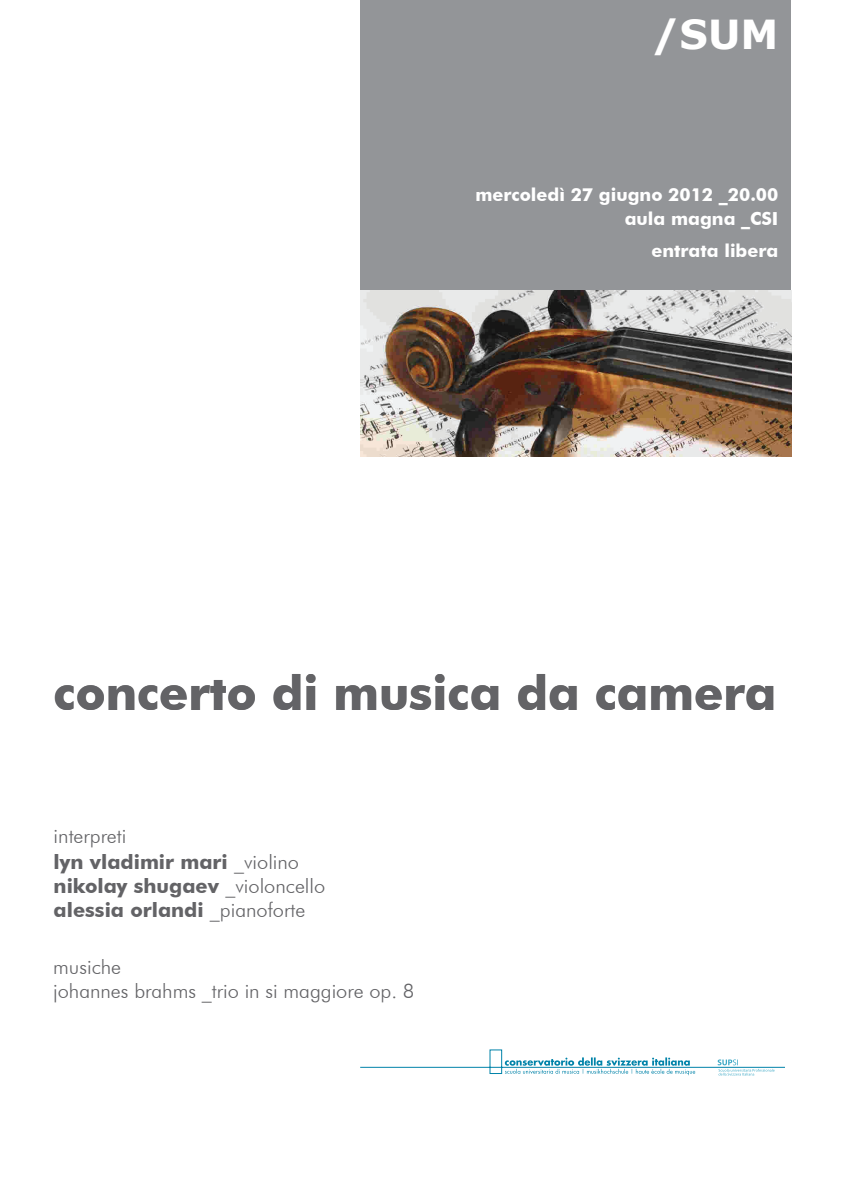
<style>
.page{position:relative;width:842px;height:1191px;background:#fff}
.page>*{position:absolute;margin:0;border:0;box-sizing:border-box;transform-origin:0 0}
.t1{font:700 48px "Futura BT";color:#636366}
.t2{font:700 40px "Verdana";color:#fff}
.t3{font:700 20px/24px "Futura BT";color:#636366}
.t4{font:300 20px/24px "Futura BT";color:#636366}
.t5{font:700 18px/24px "Futura BT";color:#fff;text-align:right}
.s1{font-weight:300}
</style>
<div class="page">
<div style="left:360px;top:0;width:431px;height:291px;background:#939598"></div>
<svg style="left:360px;top:1049px;width:424px;height:26px"></svg>
<img style="left:360px;top:291px;width:431px;height:165px">
<h2 class="t2" style="left:652px;top:9px;width:128px">/SUM</h2>
<p class="t5" style="left:475px;top:182px;width:305px">mercoledì 27 giugno 2012 _20.00 aula magna _CSI</p>
<p class="t5" style="left:651px;top:238px;width:128px">entrata libera</p>
<h1 class="t1" style="left:54px;top:664px;width:724px">concerto di musica da camera</h1>
<p class="t4" style="left:54px;top:824px;width:74px">interpreti</p>
<p class="t3" style="left:54px;top:849px;width:273px">lyn vladimir mari <span class="s1">_violino </span>nikolay shugaev <span class="s1">_violoncello </span>alessia orlandi <span class="s1">_pianoforte</span></p>
<p class="t4" style="left:53px;top:955px;width:363px">musiche<br>johannes brahms _trio in si maggiore op. 8</p>
</div>
